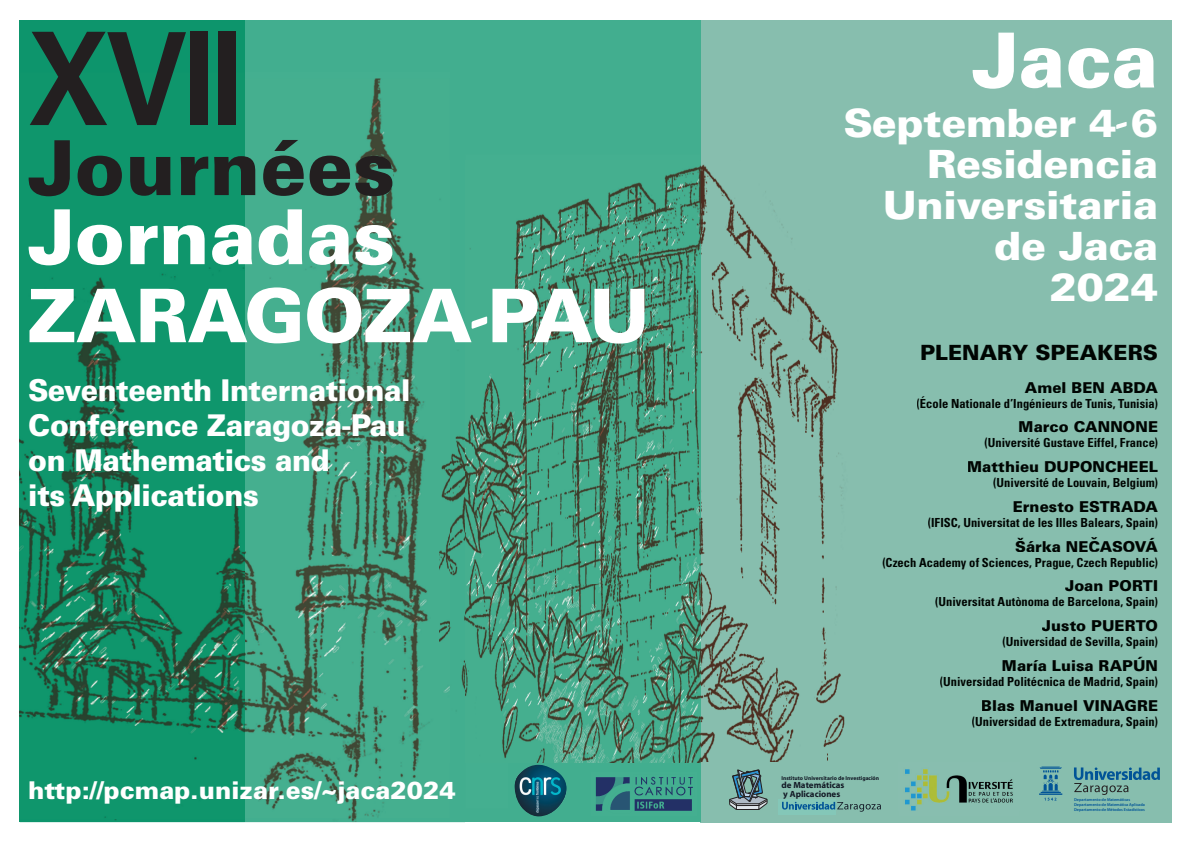
<style>
.page{position:relative;width:1191px;height:842px;background:#fff}
.page>*{position:absolute;margin:0;border:0;box-sizing:border-box;transform-origin:0 0}
.t1{font:700 129px "Univers LT Std";color:#231f20;scale:.87 1}
.t2{font:900 76px "Univers LT Std";color:#fff}
.t3{font:900 75.9px "Univers LT Std";color:#231f20}
.t4{font:900 75.9px "Univers LT Std";color:#fff}
.t5{font:900 74px "Univers LT Std";letter-spacing:-.01em;color:#fff}
.t6{font:900 39px/41px "Univers LT Std";letter-spacing:-.01em;color:#fff;text-align:right;scale:1.05 1}
.t7{font:900 30px/35px "Univers LT Std";letter-spacing:-.015em;color:#fff;scale:.95 1}
.t8{font:900 24.5px "Univers LT Std";color:#fff}
.t9{font:900 21px "Univers LT Std";color:#000502}
.t10{font:900 15px "Univers LT Std";color:#000502}
.t11{font:700 condensed 12.5px "Univers LT Std";color:#000502}
.t12{font:700 9px "Myriad";color:#131a26}
.t13{font:700 5.6px "Myriad";color:#131a26}
.t14{font:600 4.2px/5px "Myriad Pro";color:#015497}
.s1{font-family:"Goudy Old Sty";font-weight:700;font-size:82.6px}
.s2{font-family:"Goudy Old Sty";font-weight:700;font-size:49px}
</style>
<div class="page">
<div style="left:647px;top:20px;width:524px;height:802px;background:#87beae"></div>
<img style="left:701px;top:164px;width:144px;height:598px">
<div style="left:244px;top:20px;width:231px;height:802px;background:#42ae8f"></div>
<div style="left:20px;top:20px;width:225px;height:802px;background:#0d956c"></div>
<img style="left:270px;top:79px;width:195px;height:743px">
<img style="left:245px;top:360px;width:194px;height:282px">
<img style="left:245px;top:642px;width:205px;height:176px">
<img style="left:20px;top:267px;width:225px;height:551px">
<div style="left:465px;top:20px;width:235px;height:802px;background:#42ae8f"></div>
<img style="left:465px;top:166px;width:235px;height:597px">
<img style="left:700px;top:160px;width:1px;height:602px">
<svg style="left:367px;top:164px;width:26px;height:32px"></svg>
<svg style="left:729px;top:770px;width:38px;height:40px"></svg>
<img style="left:905px;top:769px;width:108px;height:42px">
<svg style="left:1074px;top:767px;width:86px;height:28px"></svg>
<img style="left:595px;top:777px;width:12px;height:34px">
<img style="left:607px;top:776px;width:86px;height:35px">
<svg style="left:1039px;top:767px;width:23px;height:34px"></svg>
<div style="left:778px;top:799px;width:58px;height:16px;background:#84c7b8"></div>
<svg style="left:782px;top:802px;width:99px;height:10px"></svg>
<img style="left:514px;top:765px;width:52px;height:51px">
<h1 class="t1" style="left:28px;top:4px;width:248px">XVII</h1>
<h3 class="t3" style="left:28px;top:120px;width:368px">Journées</h3>
<h3 class="t4" style="left:28px;top:189px;width:368px">Jornadas</h3>
<h3 class="t5" style="left:28px;top:269px;width:623px">ZARAGOZA<span class="s1">-</span>PAU</h3>
<h3 class="t7" style="left:28px;top:372px;width:404px">Seventeenth International<br>Conference Zaragoza-Pau on Mathematics and<br>its Applications</h3>
<h3 class="t8" style="left:28px;top:775px;width:429px">http://pcmap.unizar.es/~jaca2024</h3>
<h2 class="t2" style="left:972px;top:13px;width:187px">Jaca</h2>
<h3 class="t6" style="left:843px;top:102px;width:301px">September 4<span class="s2">-</span>6<br>Residencia<br>Universitaria de Jaca<br>2024</h3>
<h3 class="t9" style="left:920px;top:340px;width:239px">PLENARY SPEAKERS</h3>
<p class="t10" style="left:1024px;top:378px;width:135px">Amel BEN ABDA</p>
<p class="t11" style="left:916px;top:396px;width:243px">(École Nationale d’Ingénieurs de Tunis, Tunisia)</p>
<p class="t10" style="left:1018px;top:417px;width:141px">Marco CANNONE</p>
<p class="t11" style="left:984px;top:435px;width:175px">(Université Gustave Eiffel, France)</p>
<p class="t10" style="left:967px;top:457px;width:192px">Matthieu DUPONCHEEL</p>
<p class="t11" style="left:993px;top:475px;width:166px">(Université de Louvain, Belgium)</p>
<p class="t10" style="left:1013px;top:497px;width:147px">Ernesto ESTRADA</p>
<p class="t11" style="left:927px;top:515px;width:232px">(IFISC, Universitat de les Illes Balears, Spain)</p>
<p class="t10" style="left:1015px;top:537px;width:144px">Šárka NECASOVÁ</p>
<p class="t10" style="left:1092px;top:533px;width:6px">ˇ</p>
<p class="t11" style="left:882px;top:555px;width:277px">(Czech Academy of Sciences, Prague, Czech Republic)</p>
<p class="t10" style="left:1065px;top:576px;width:94px">Joan PORTI</p>
<p class="t11" style="left:935px;top:594px;width:224px">(Universitat Autònoma de Barcelona, Spain)</p>
<p class="t10" style="left:1042px;top:616px;width:118px">Justo PUERTO</p>
<p class="t11" style="left:1002px;top:634px;width:157px">(Universidad de Sevilla, Spain)</p>
<p class="t10" style="left:1002px;top:656px;width:158px">María Luisa RAPÚN</p>
<p class="t11" style="left:940px;top:674px;width:220px">(Universidad Politécnica de Madrid, Spain)</p>
<p class="t10" style="left:981px;top:696px;width:178px">Blas Manuel VINAGRE</p>
<p class="t11" style="left:971px;top:714px;width:188px">(Universidad de Extremadura, Spain)</p>
<p class="t13" style="left:781px;top:776px;width:99px">Instituto Universitario de Investigación</p>
<p class="t12" style="left:783px;top:790px;width:58px">y Aplicaciones</p>
<p class="t12" style="left:781px;top:782px;width:64px">de Matemáticas</p>
<p class="t14" style="left:1074px;top:797px;width:72px">Departamento de Matemáticas<br>Departamento de Matemática Aplicada<br>Departamento de Métodos Estadísticos</p>
</div>
